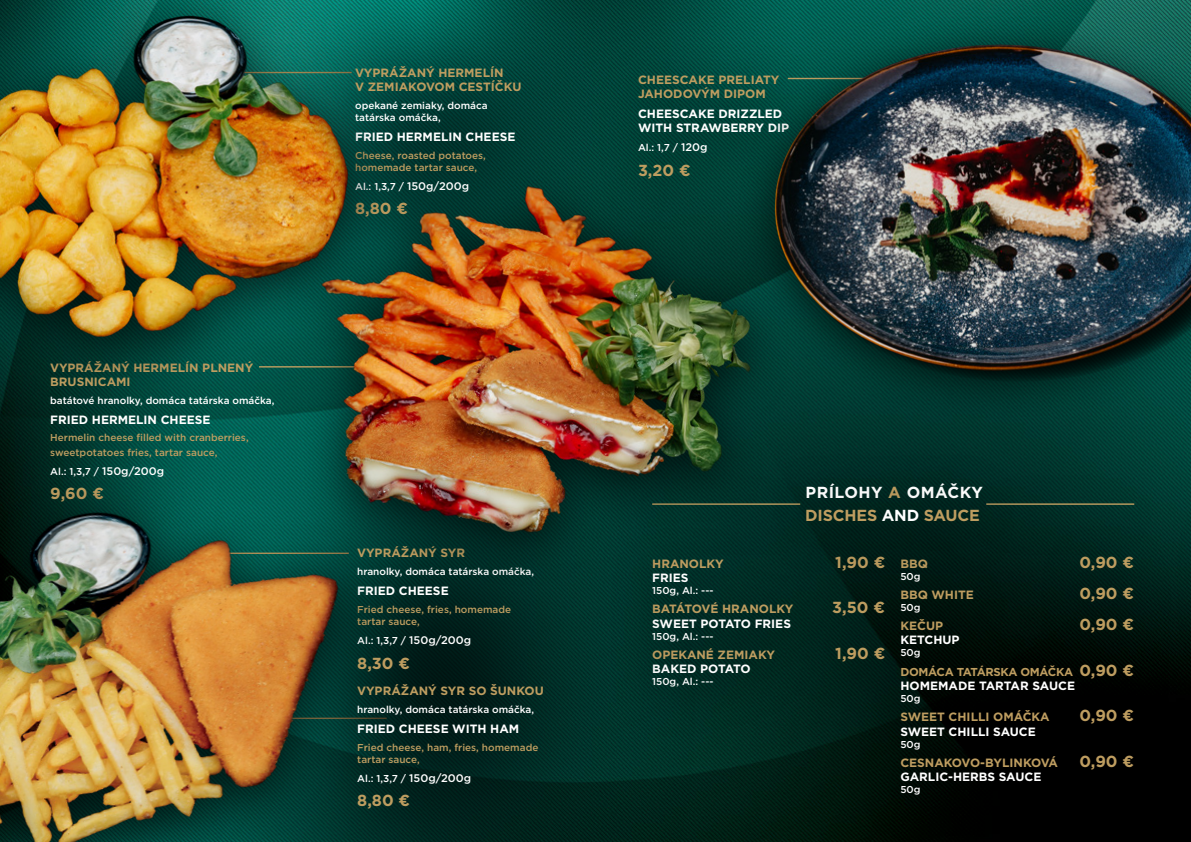
<style>
.page{position:relative;width:1191px;height:842px;background:#fff}
.page>*{position:absolute;margin:0;border:0;box-sizing:border-box;transform-origin:0 0}
.t1{font:700 16px "Gotham";color:#be9d60}
.t2{font:700 16px "Gotham";letter-spacing:.03em;color:#fff}
.t3{font:700 12px/14.4px "Gotham";color:#be9d60}
.t4{font:700 12px/14.4px "Gotham";color:#fff}
.t5{font:700 11.5px "Gotham";letter-spacing:-.025em;color:#be9d60}
.t6{font:500 10px/12px "Gotham";color:#fff}
.t7{font:500 10px/12px "Gotham";color:#be9d60}
.s1{font-size:11px}
.s2{color:#be9d60}
.s3{color:#fff}
.s4{font-size:16px}
</style>
<div class="page">
<img style="left:0;top:0;width:1191px;height:842px">
<div style="left:953px;top:468px;width:213px;height:95px;background:#000;opacity:.7"></div>
<hr style="left:986px;top:503px;width:148px;height:2px;background:#be9d60">
<svg style="left:393px;top:0;width:280px;height:155px;background:#00473d"></svg>
<div style="left:593px;top:39px;width:236px;height:195px;background:#000;opacity:.7"></div>
<div style="left:764px;top:449px;width:259px;height:105px;background:#003029"></div>
<div style="left:606px;top:521px;width:570px;height:321px;background:#000;opacity:.7"></div>
<svg style="left:207px;top:399px;width:488px;height:443px;background:#002922"></svg>
<div style="left:763px;top:473px;width:258px;height:106px;background:#000;opacity:.7"></div>
<div style="left:1172px;top:485px;width:19px;height:314px;background:#000;opacity:.7"></div>
<img style="left:0;top:0;width:393px;height:382px">
<div style="left:280px;top:155px;width:513px;height:435px;background:#000;opacity:.7"></div>
<img style="left:258px;top:164px;width:509px;height:396px">
<img style="left:0;top:426px;width:414px;height:416px">
<div style="left:736px;top:14px;width:455px;height:407px;background:#000;opacity:.7"></div>
<img style="left:745px;top:27px;width:446px;height:374px">
<svg style="left:0;top:23px;width:20px;height:396px;background:#646427"></svg>
<p class="t3" style="left:50px;top:360px;width:205px">VYPRÁŽANÝ HERMELÍN PLNENÝ<br>BRUSNICAMI</p>
<p class="t6" style="left:50px;top:394px;width:226px">batátové hranolky, domáca tatárska omáčka,</p>
<p class="t4" style="left:50px;top:412px;width:162px">FRIED HERMELIN CHEESE</p>
<p class="t7" style="left:50px;top:430px;width:200px;line-height:14.4px">Hermelin cheese filled with cranberries, sweetpotatoes fries, tartar sauce,</p>
<p class="t6" style="left:50px;top:465px;width:115px">Al.: 1,3,7 / <span class="s1">150g/200g</span></p>
<h1 class="t1" style="left:50px;top:483px;width:55px">9,60 €</h1>
<p class="t3" style="left:355px;top:65px;width:168px">VYPRÁŽANÝ HERMELÍN<br>V ZEMIAKOVOM CESTÍČKU</p>
<p class="t6" style="left:355px;top:99px;width:134px">opekané zemiaky, domáca tatárska omáčka,</p>
<p class="t4" style="left:355px;top:130px;width:162px">FRIED HERMELIN CHEESE</p>
<p class="t7" style="left:355px;top:149px;width:132px">Cheese, roasted potatoes, homemade tartar sauce,</p>
<p class="t6" style="left:355px;top:180px;width:115px">Al.: 1,3,7 / <span class="s1">150g/200g</span></p>
<h1 class="t1" style="left:355px;top:198px;width:54px">8,80 €</h1>
<p class="t3" style="left:357px;top:546px;width:109px">VYPRÁŽANÝ SYR</p>
<p class="t6" style="left:357px;top:565px;width:178px">hranolky, domáca tatárska omáčka,</p>
<p class="t4" style="left:357px;top:584px;width:93px">FRIED CHEESE</p>
<p class="t7" style="left:357px;top:603px;width:155px">Fried cheese, fries, homemade tartar sauce,</p>
<p class="t6" style="left:357px;top:634px;width:115px">Al.: 1,3,7 / <span class="s1">150g/200g</span></p>
<h1 class="t1" style="left:357px;top:652px;width:54px">8,30 €</h1>
<p class="t3" style="left:357px;top:684px;width:188px">VYPRÁŽANÝ SYR SO ŠUNKOU</p>
<p class="t6" style="left:357px;top:703px;width:178px">hranolky, domáca tatárska omáčka,</p>
<p class="t4" style="left:357px;top:721px;width:163px">FRIED CHEESE WITH HAM</p>
<p class="t7" style="left:357px;top:741px;width:183px">Fried cheese, ham, fries, homemade tartar sauce,</p>
<p class="t6" style="left:357px;top:772px;width:115px">Al.: 1,3,7 / <span class="s1">150g/200g</span></p>
<h1 class="t1" style="left:357px;top:790px;width:54px">8,80 €</h1>
<p class="t3" style="left:638px;top:72px;width:143px">CHEESCAKE PRELIATY<br>JAHODOVÝM DIPOM</p>
<p class="t4" style="left:638px;top:107px;width:153px">CHEESCAKE DRIZZLED<br>WITH STRAWBERRY DIP</p>
<p class="t6" style="left:638px;top:142px;width:71px">Al.: 1,7 / <span class="s1">120g</span></p>
<h1 class="t1" style="left:638px;top:160px;width:54px">3,20 €</h1>
<h1 class="t2" style="left:805px;top:481px;width:179px">PRÍLOHY <span class="s2">A</span> OMÁČKY</h1>
<h1 class="t1" style="left:805px;top:504px;width:176px">DISCHES <span class="s3">AND</span> SAUCE</h1>
<p class="t3" style="left:652px;top:556px;width:73px">HRANOLKY</p>
<h1 class="t1" style="left:835px;top:551px;width:51px">1,90 €</h1>
<p class="t4" style="left:652px;top:570px;width:38px">FRIES</p>
<p class="t6" style="left:652px;top:584px;width:63px">150g, Al.: ---</p>
<p class="t3" style="left:652px;top:602px;width:143px">BATÁTOVÉ HRANOLKY</p>
<h1 class="t1" style="left:832px;top:597px;width:54px">3,50 €</h1>
<p class="t4" style="left:652px;top:616px;width:140px">SWEET POTATO FRIES</p>
<p class="t6" style="left:652px;top:630px;width:63px">150g, Al.: ---</p>
<p class="t3" style="left:652px;top:647px;width:124px">OPEKANÉ ZEMIAKY</p>
<h1 class="t1" style="left:835px;top:643px;width:51px">1,90 €</h1>
<p class="t4" style="left:652px;top:662px;width:100px">BAKED POTATO</p>
<p class="t6" style="left:652px;top:676px;width:63px">150g, Al.: ---</p>
<p class="t3" style="left:900px;top:556px;width:29px">BBQ</p>
<h1 class="t1" style="left:1079px;top:551px;width:56px">0,90 €</h1>
<p class="t6" style="left:900px;top:570px;width:22px">50g</p>
<p class="t3" style="left:900px;top:587px;width:75px">BBQ WHITE</p>
<h1 class="t1" style="left:1079px;top:583px;width:56px">0,90 €</h1>
<p class="t6" style="left:900px;top:601px;width:22px">50g</p>
<p class="t3" style="left:900px;top:618px;width:44px">KEČUP</p>
<h1 class="t1" style="left:1079px;top:614px;width:56px">0,90 €</h1>
<p class="t4" style="left:900px;top:633px;width:61px">KETCHUP</p>
<p class="t6" style="left:900px;top:647px;width:22px">50g</p>
<p class="t5" style="left:900px;top:664px;width:235px">DOMÁCA TATÁRSKA OMÁČKA <span class="s4">0,90 €</span></p>
<p class="t4" style="left:900px;top:678px;width:176px">HOMEMADE TARTAR SAUCE</p>
<p class="t6" style="left:900px;top:692px;width:22px">50g</p>
<p class="t3" style="left:900px;top:710px;width:151px">SWEET CHILLI OMÁČKA</p>
<h1 class="t1" style="left:1079px;top:705px;width:56px">0,90 €</h1>
<p class="t4" style="left:900px;top:724px;width:137px">SWEET CHILLI SAUCE</p>
<p class="t6" style="left:900px;top:738px;width:22px">50g</p>
<p class="t3" style="left:900px;top:755px;width:159px">CESNAKOVO-BYLINKOVÁ</p>
<h1 class="t1" style="left:1079px;top:751px;width:56px">0,90 €</h1>
<p class="t4" style="left:900px;top:770px;width:143px">GARLIC-HERBS SAUCE</p>
<p class="t6" style="left:900px;top:784px;width:22px">50g</p>
</div>
